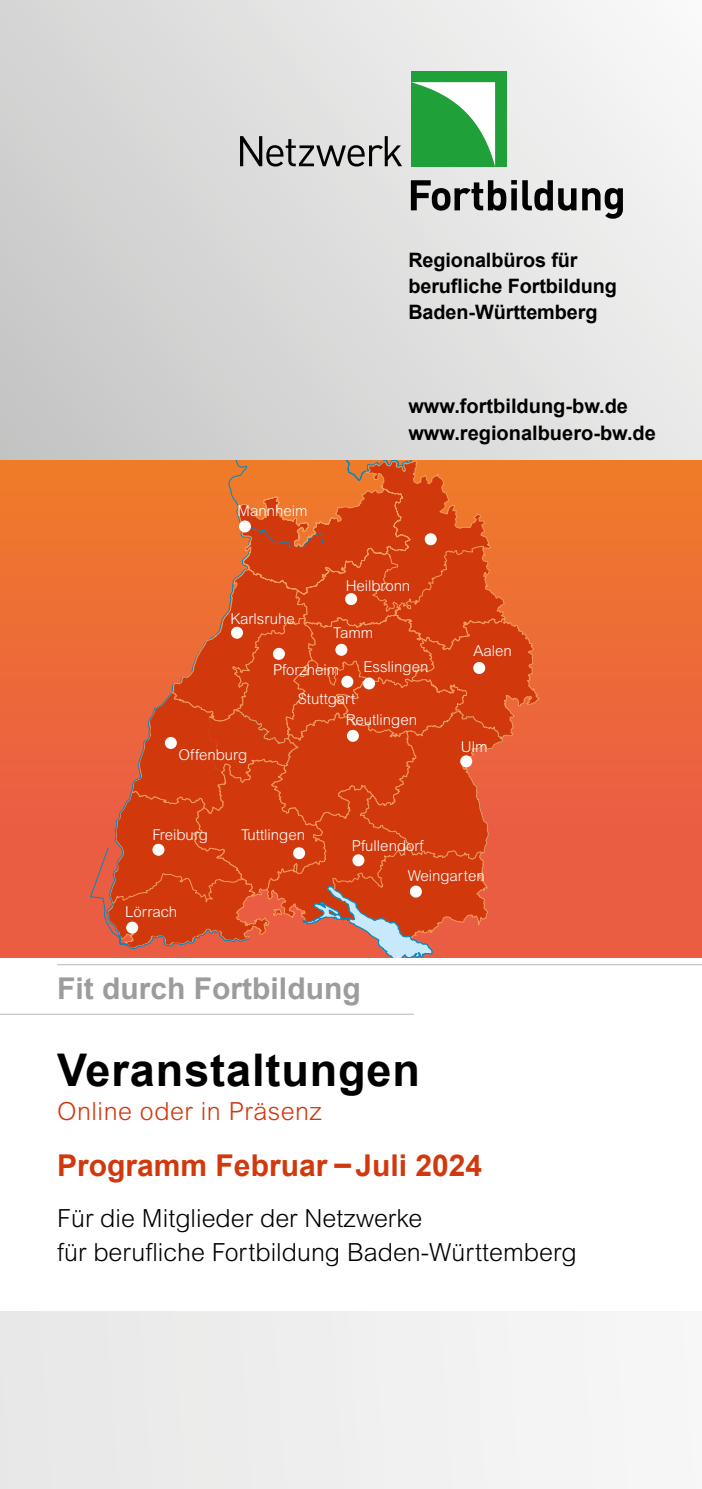
<style>
.page{position:relative;width:702px;height:1489px;background:#fff}
.page>*{position:absolute;margin:0;border:0;box-sizing:border-box;transform-origin:0 0}
.t1{font:700 45px "Arial";letter-spacing:.02em;color:#000}
.t2{font:700 30px "Arial";color:#d1390d}
.t3{font:700 30px "Arial";color:#9d9c9c}
.t4{font:300 25px/33.8px "Arial MT Std";color:#000}
.t5{font:300 25px "Arial MT Std";letter-spacing:.02em;color:#d1390d}
.t6{font:700 20px "Arial";color:#000}
.t7{font:700 19.75px/25.8px "Arial";letter-spacing:-.005em;color:#000}
.t8{font:300 15px/30px "Arial MT Std";color:#fff}
</style>
<div class="page">
<div style="left:0;top:0;width:702px;height:956px;background:linear-gradient(to right,#cccbcb,#f0f0ef)"></div>
<div style="left:0;top:461px;width:702px;height:496px;background:linear-gradient(to bottom,#ef792b,#ea5748)"></div>
<svg style="left:90px;top:461px;width:450px;height:496px;background:#e1623c"></svg>
<svg style="left:112px;top:461px;width:394px;height:442px;background:#d94c1a"></svg>
<div style="left:411px;top:71px;width:95px;height:95px;background:#1fa038"></div>
<svg style="left:411px;top:82px;width:84px;height:84px"></svg>
<svg style="left:411px;top:180px;width:165px;height:31px;background:#838383"></svg>
<svg style="left:582px;top:188px;width:41px;height:31px"></svg>
<svg style="left:240px;top:136px;width:162px;height:30px;background:#a2a2a2"></svg>
<hr style="left:57px;top:964px;width:645px;height:1px;background:#c6c6c5">
<hr style="left:0;top:1013px;width:414px;height:1px;background:#c6c6c5">
<div style="left:0;top:1311px;width:702px;height:177px;background:#efefef"></div>
<div style="left:352px;top:854px;width:12px;height:12px;background:#fff;border-radius:50%"></div>
<div style="left:410px;top:885px;width:12px;height:12px;background:#fff;border-radius:50%"></div>
<div style="left:293px;top:847px;width:12px;height:12px;background:#fff;border-radius:50%"></div>
<div style="left:152px;top:843px;width:12px;height:12px;background:#fff;border-radius:50%"></div>
<div style="left:363px;top:677px;width:12px;height:12px;background:#fff;border-radius:50%"></div>
<div style="left:341px;top:675px;width:12px;height:12px;background:#fff;border-radius:50%"></div>
<div style="left:231px;top:626px;width:12px;height:12px;background:#fff;border-radius:50%"></div>
<div style="left:347px;top:729px;width:12px;height:12px;background:#fff;border-radius:50%"></div>
<div style="left:473px;top:662px;width:12px;height:12px;background:#fff;border-radius:50%"></div>
<div style="left:165px;top:737px;width:12px;height:12px;background:#fff;border-radius:50%"></div>
<div style="left:273px;top:648px;width:12px;height:12px;background:#fff;border-radius:50%"></div>
<div style="left:335px;top:643px;width:12px;height:12px;background:#fff;border-radius:50%"></div>
<div style="left:345px;top:593px;width:12px;height:12px;background:#fff;border-radius:50%"></div>
<div style="left:424px;top:533px;width:12px;height:12px;background:#fff;border-radius:50%"></div>
<div style="left:239px;top:520px;width:12px;height:12px;background:#fff;border-radius:50%"></div>
<div style="left:126px;top:921px;width:12px;height:12px;background:#fff;border-radius:50%"></div>
<div style="left:460px;top:755px;width:12px;height:12px;background:#fff;border-radius:50%"></div>
<h3 class="t7" style="left:408px;top:248px;width:210px">Regionalbüros für berufliche Fortbildung<br>Baden-Württemberg</h3>
<h3 class="t6" style="left:408px;top:393px;width:221px">www.fortbildung-bw.de</h3>
<p class="t8" style="left:237px;top:496px;width:72px">Mannheim</p>
<p class="t8" style="left:230px;top:604px;width:66px">Karlsruhe</p>
<h3 class="t6" style="left:408px;top:419px;width:249px">www.regionalbuero-bw.de</h3>
<p class="t8" style="left:345px;top:570px;width:66px">Heilbronn</p>
<p class="t8" style="left:333px;top:618px;width:42px">Tamm</p>
<p class="t8" style="left:473px;top:635px;width:40px">Aalen</p>
<p class="t8" style="left:273px;top:655px;width:68px">Pforzheim</p>
<p class="t8" style="left:298px;top:683px;width:59px">Stuttgart</p>
<p class="t8" style="left:363px;top:651px;width:67px">Esslingen</p>
<p class="t8" style="left:179px;top:739px;width:70px">Offenburg</p>
<p class="t8" style="left:152px;top:820px;width:57px">Freiburg</p>
<p class="t8" style="left:241px;top:820px;width:66px">Tuttlingen</p>
<p class="t8" style="left:125px;top:897px;width:54px">Lörrach</p>
<p class="t8" style="left:345px;top:705px;width:73px">Reutlingen</p>
<p class="t8" style="left:461px;top:731px;width:28px">Ulm</p>
<p class="t8" style="left:407px;top:830px;width:78px;text-indent:-56px">Pfullendorf<br>Weingarten</p>
<h2 class="t3" style="left:57px;top:968px;width:305px">Fit durch Fortbildung</h2>
<h1 class="t1" style="left:57px;top:1040px;width:364px">Veranstaltungen</h1>
<h3 class="t5" style="left:57px;top:1096px;width:266px">Online oder in Präsenz</h3>
<h2 class="t2" style="left:57px;top:1145px;width:426px">Programm Februar – Juli 2024</h2>
<h3 class="t4" style="left:57px;top:1201px;width:521px">Für die Mitglieder der Netzwerke<br>für berufliche Fortbildung Baden-Württemberg</h3>
</div>
